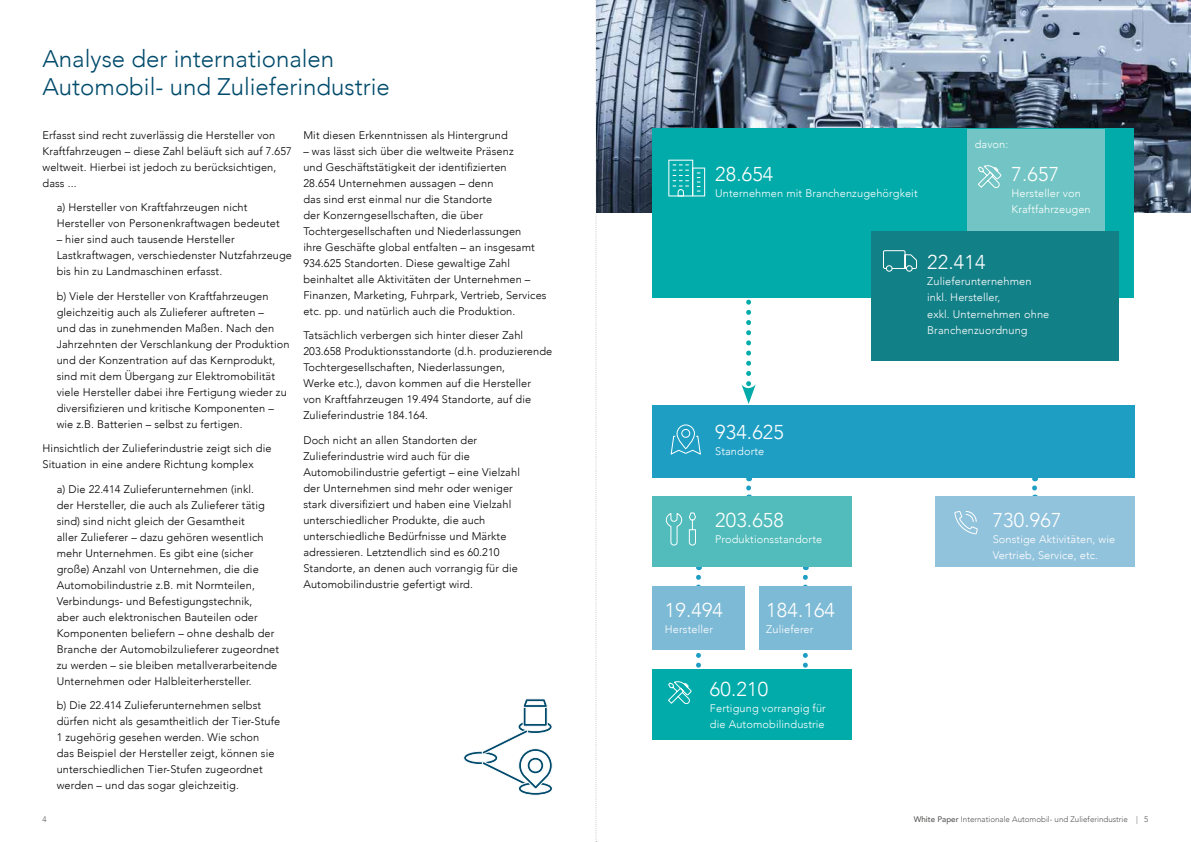
<style>
.page{position:relative;width:1191px;height:842px;background:#fff}
.page>*{position:absolute;margin:0;border:0;box-sizing:border-box;transform-origin:0 0}
.t1{font:300 24px/28.8px "Avenir";color:#004b6c}
.t2{font:300 20px "Avenir";letter-spacing:.01em;color:#fff}
.t3{font:300 11px/16px "Avenir";letter-spacing:.01em;color:#000}
.t4{font:300 11px/16px "Avenir";letter-spacing:.01em;color:#fff}
.t5{font:300 8px "Avenir";color:#575756}
.s1{font-weight:500}
</style>
<div class="page">
<svg style="left:595px;top:0;width:2px;height:842px"></svg>
<img style="left:596px;top:0;width:595px;height:212px">
<svg style="left:746px;top:488px;width:5px;height:8px"></svg>
<svg style="left:1032px;top:488px;width:5px;height:8px"></svg>
<svg style="left:803px;top:577px;width:5px;height:91px"></svg>
<div style="left:759px;top:586px;width:92px;height:64px;background:#7dbad6"></div>
<div style="left:652px;top:128px;width:481px;height:169px;background:#00abaa"></div>
<div style="left:966px;top:129px;width:138px;height:167px;background:#72c5c4"></div>
<svg style="left:463px;top:698px;width:90px;height:98px"></svg>
<svg style="left:668px;top:160px;width:37px;height:36px"></svg>
<svg style="left:978px;top:165px;width:24px;height:24px"></svg>
<div style="left:871px;top:231px;width:247px;height:129px;background:#128087"></div>
<svg style="left:883px;top:250px;width:34px;height:22px"></svg>
<svg style="left:741px;top:297px;width:14px;height:107px"></svg>
<div style="left:652px;top:405px;width:482px;height:73px;background:#1f9ec4"></div>
<svg style="left:670px;top:424px;width:31px;height:31px"></svg>
<div style="left:652px;top:496px;width:199px;height:71px;background:#51bcbb"></div>
<svg style="left:665px;top:512px;width:31px;height:34px"></svg>
<div style="left:652px;top:586px;width:93px;height:64px;background:#7dbad6"></div>
<div style="left:652px;top:669px;width:200px;height:70px;background:#00abaa"></div>
<svg style="left:668px;top:577px;width:33px;height:128px"></svg>
<div style="left:934px;top:496px;width:200px;height:71px;background:#92c3dc"></div>
<svg style="left:954px;top:511px;width:24px;height:24px"></svg>
<h1 class="t1" style="left:43px;top:44px;width:349px">Analyse der internationalen<br>Automobil- und Zulieferindustrie</h1>
<p class="t3" style="left:43px;top:127px;width:251px">Erfasst sind recht zuverlässig die Hersteller von Kraftfahrzeugen – diese Zahl beläuft sich auf 7.657 weltweit. Hierbei ist jedoch zu berücksichtigen, dass ...</p>
<p class="t3" style="left:57px;top:199px;width:224px">a) Hersteller von Kraftfahrzeugen nicht<br>Hersteller von Personenkraftwagen bedeutet</p>
<p class="t3" style="left:57px;top:231px;width:237px">– hier sind auch tausende Hersteller<br>Lastkraftwagen, verschiedenster Nutzfahrzeuge bis hin zu Landmaschinen erfasst.</p>
<p class="t3" style="left:57px;top:288px;width:234px">b) Viele der Hersteller von Kraftfahrzeugen gleichzeitig auch als Zulieferer auftreten –<br>und das in zunehmenden Maßen. Nach den Jahrzehnten der Verschlankung der Produktion und der Konzentration auf das Kernprodukt, sind mit dem Übergang zur Elektromobilität viele Hersteller dabei ihre Fertigung wieder zu diversifizieren und kritische Komponenten – wie z.B. Batterien – selbst zu fertigen.</p>
<p class="t3" style="left:43px;top:440px;width:230px">Hinsichtlich der Zulieferindustrie zeigt sich die<br>Situation in eine andere Richtung komplex</p>
<p class="t3" style="left:57px;top:481px;width:224px">a) Die 22.414 Zulieferunternehmen (inkl.<br>der Hersteller, die auch als Zulieferer tätig sind) sind nicht gleich der Gesamtheit<br>aller Zulieferer – dazu gehören wesentlich mehr Unternehmen. Es gibt eine (sicher große) Anzahl von Unternehmen, die die Automobilindustrie z.B. mit Normteilen, Verbindungs- und Befestigungstechnik,<br>aber auch elektronischen Bauteilen oder Komponenten beliefern – ohne deshalb der Branche der Automobilzulieferer zugeordnet zu werden – sie bleiben metallverarbeitende Unternehmen oder Halbleiterhersteller.</p>
<p class="t3" style="left:57px;top:697px;width:225px">b) Die 22.414 Zulieferunternehmen selbst dürfen nicht als gesamtheitlich der Tier-Stufe 1 zugehörig gesehen werden. Wie schon<br>das Beispiel der Hersteller zeigt, können sie unterschiedlichen Tier-Stufen zugeordnet werden – und das sogar gleichzeitig.</p>
<p class="t3" style="left:303px;top:127px;width:206px">Mit diesen Erkenntnissen als Hintergrund</p>
<p class="t3" style="left:303px;top:143px;width:245px">– was lässt sich über die weltweite Präsenz<br>und Geschäftstätigkeit der identifizierten<br>28.654 Unternehmen aussagen – denn<br>das sind erst einmal nur die Standorte<br>der Konzerngesellschaften, die über Tochtergesellschaften und Niederlassungen<br>ihre Geschäfte global entfalten – an insgesamt 934.625 Standorten. Diese gewaltige Zahl beinhaltet alle Aktivitäten der Unternehmen – Finanzen, Marketing, Fuhrpark, Vertrieb, Services etc. pp. und natürlich auch die Produktion.</p>
<p class="t3" style="left:303px;top:328px;width:250px">Tatsächlich verbergen sich hinter dieser Zahl 203.658 Produktionsstandorte (d.h. produzierende Tochtergesellschaften, Niederlassungen,<br>Werke etc.), davon kommen auf die Hersteller<br>von Kraftfahrzeugen 19.494 Standorte, auf die Zulieferindustrie 184.164.</p>
<p class="t3" style="left:303px;top:432px;width:218px">Doch nicht an allen Standorten der Zulieferindustrie wird auch für die Automobilindustrie gefertigt – eine Vielzahl der Unternehmen sind mehr oder weniger stark diversifiziert und haben eine Vielzahl unterschiedlicher Produkte, die auch unterschiedliche Bedürfnisse und Märkte adressieren. Letztendlich sind es 60.210<br>Standorte, an denen auch vorrangig für die Automobilindustrie gefertigt wird.</p>
<h2 class="t2" style="left:715px;top:162px;width:60px">28.654</h2>
<p class="t4" style="left:715px;top:185px;width:204px">Unternehmen mit Branchenzugehörgkeit</p>
<p class="t4" style="left:974px;top:136px;width:35px">davon:</p>
<h2 class="t2" style="left:1011px;top:162px;width:49px">7.657</h2>
<p class="t4" style="left:1011px;top:185px;width:81px">Hersteller von<br>Kraftfahrzeugen</p>
<h2 class="t2" style="left:927px;top:251px;width:60px">22.414</h2>
<p class="t4" style="left:927px;top:274px;width:124px">Zulieferunternehmen inkl. Hersteller,<br>exkl. Unternehmen ohne<br>Branchenzuordnung</p>
<h2 class="t2" style="left:715px;top:420px;width:70px">934.625</h2>
<p class="t4" style="left:715px;top:443px;width:51px">Standorte</p>
<h2 class="t2" style="left:715px;top:509px;width:70px">203.658</h2>
<p class="t4" style="left:715px;top:532px;width:109px">Produktionsstandorte</p>
<h2 class="t2" style="left:665px;top:598px;width:60px">19.494</h2>
<p class="t4" style="left:665px;top:621px;width:50px">Hersteller</p>
<h2 class="t2" style="left:766px;top:598px;width:70px">184.164</h2>
<p class="t4" style="left:766px;top:621px;width:49px">Zulieferer</p>
<h2 class="t2" style="left:710px;top:678px;width:60px">60.210</h2>
<p class="t4" style="left:710px;top:701px;width:117px">Fertigung vorrangig für die Automobilindustrie</p>
<h2 class="t2" style="left:992px;top:509px;width:70px">730.967</h2>
<p class="t4" style="left:992px;top:532px;width:124px">Sonstige Aktivitäten, wie<br>Vertrieb, Service, etc.</p>
<p class="t5" style="left:43px;top:815px;width:6px">4</p>
<p class="t5" style="left:913px;top:815px;width:236px"><span class="s1">White Paper</span> Internationale Automobil- und Zulieferindustrie | 5</p>
</div>
